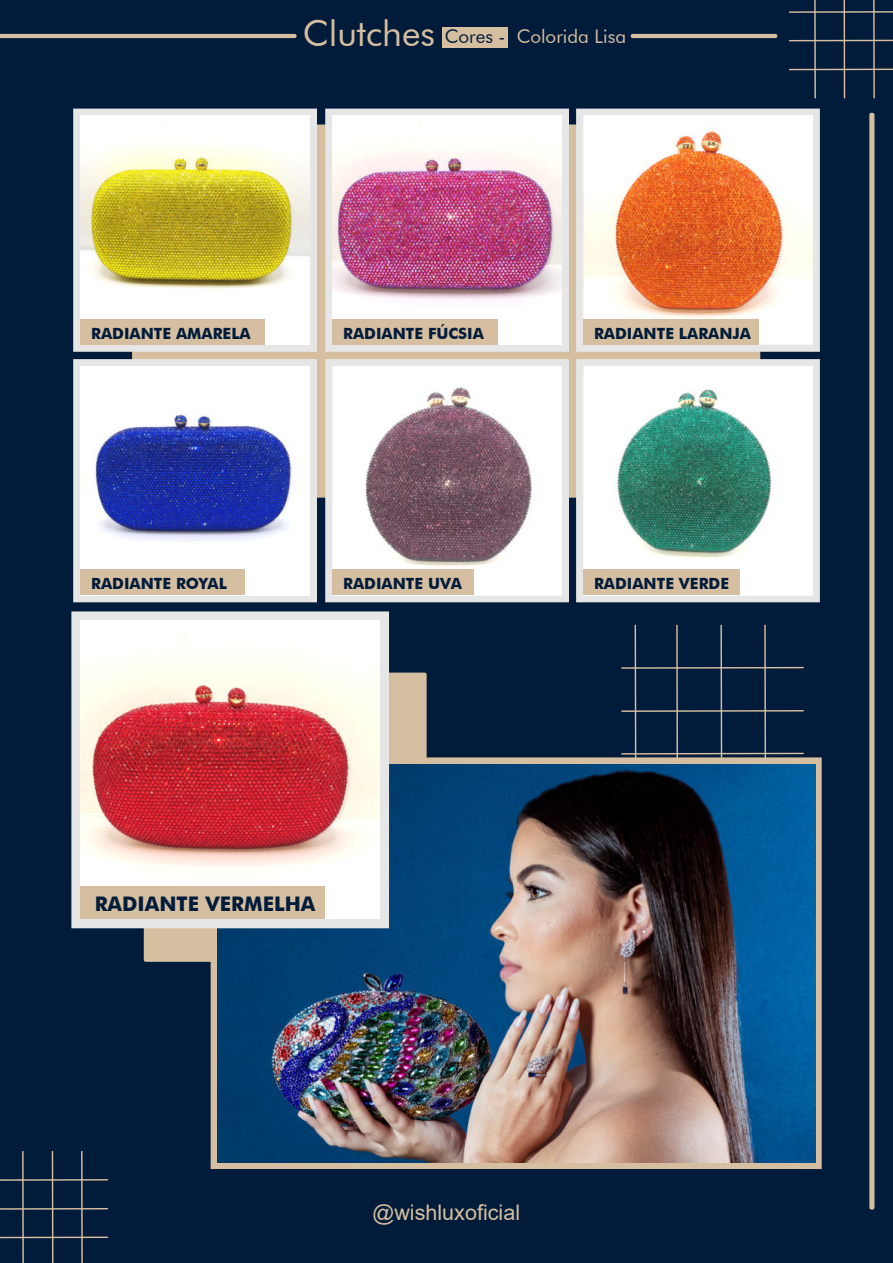
<style>
.page{position:relative;width:893px;height:1263px;background:#011c3a}
.page>*{position:absolute;margin:0;border:0;box-sizing:border-box;transform-origin:0 0}
.t1{font:21.6px "Arial";color:#d6bfa0}
.t2{font:700 20.1px "Futura BT";color:#011c3a}
.t3{font:18.9px "Futura BT";color:#d6bfa0}
.t4{font:700 15.45px "Futura BT";color:#011c3a}
.s1{font-size:35.7px}
.s2{color:#011c3a}
</style>
<div class="page">
<div style="left:144px;top:673px;width:283px;height:289px;background:#d6bfa0;border:4px solid #d6bfa0"></div>
<hr style="left:814px;top:0;width:2px;height:98px;background:#d6bfa0">
<hr style="left:843px;top:0;width:2px;height:98px;background:#d6bfa0">
<hr style="left:873px;top:0;width:2px;height:98px;background:#d6bfa0">
<hr style="left:789px;top:69px;width:104px;height:1px;background:#d6bfa0">
<hr style="left:789px;top:40px;width:104px;height:1px;background:#d6bfa0">
<hr style="left:789px;top:11px;width:104px;height:2px;background:#d6bfa0">
<hr style="left:81px;top:1151px;width:2px;height:112px;background:#d6bfa0">
<hr style="left:52px;top:1151px;width:1px;height:112px;background:#d6bfa0">
<hr style="left:22px;top:1151px;width:2px;height:112px;background:#d6bfa0">
<hr style="left:0;top:1179px;width:107px;height:2px;background:#d6bfa0">
<hr style="left:0;top:1208px;width:107px;height:2px;background:#d6bfa0">
<hr style="left:0;top:1236px;width:107px;height:2px;background:#d6bfa0">
<svg style="left:0;top:34px;width:297px;height:4px"></svg>
<svg style="left:869px;top:113px;width:5px;height:1096px;background:#c6b398"></svg>
<hr style="left:764px;top:625px;width:2px;height:182px;background:#d6bfa0">
<hr style="left:720px;top:625px;width:2px;height:182px;background:#d6bfa0">
<hr style="left:676px;top:625px;width:2px;height:182px;background:#d6bfa0">
<hr style="left:635px;top:625px;width:1px;height:182px;background:#d6bfa0">
<hr style="left:622px;top:667px;width:181px;height:2px;background:#d6bfa0">
<hr style="left:622px;top:710px;width:181px;height:2px;background:#d6bfa0">
<hr style="left:622px;top:753px;width:181px;height:1px;background:#d6bfa0">
<hr style="left:631px;top:34px;width:146px;height:4px;background:#d6bfa0">
<div style="left:132px;top:125px;width:628px;height:373px;background:#d6bfa0"></div>
<div style="left:442px;top:27px;width:66px;height:21px;background:#d6bfa0"></div>
<div style="left:211px;top:757px;width:611px;height:412px;border:13px solid #d6bfa0"></div>
<img style="left:217px;top:764px;width:598px;height:398px">
<div style="left:71px;top:611px;width:318px;height:317px;border:19px solid #e6e6e6"></div>
<img style="left:81px;top:621px;width:299px;height:298px">
<div style="left:81px;top:886px;width:244px;height:33px;background:#d6bfa0"></div>
<div style="left:325px;top:109px;width:244px;height:243px;border:14px solid #e6e6e6"></div>
<img style="left:332px;top:116px;width:230px;height:229px">
<div style="left:332px;top:319px;width:166px;height:25px;background:#d6bfa0"></div>
<div style="left:73px;top:109px;width:244px;height:243px;border:14px solid #e6e6e6"></div>
<img style="left:80px;top:116px;width:230px;height:229px">
<div style="left:80px;top:319px;width:185px;height:25px;background:#d6bfa0"></div>
<div style="left:576px;top:109px;width:244px;height:243px;border:14px solid #e6e6e6"></div>
<img style="left:583px;top:116px;width:230px;height:229px">
<div style="left:583px;top:319px;width:176px;height:25px;background:#d6bfa0"></div>
<div style="left:325px;top:359px;width:244px;height:243px;border:14px solid #e6e6e6"></div>
<img style="left:332px;top:366px;width:230px;height:229px">
<div style="left:332px;top:570px;width:142px;height:25px;background:#d6bfa0"></div>
<div style="left:73px;top:359px;width:244px;height:243px;border:14px solid #e6e6e6"></div>
<img style="left:80px;top:366px;width:230px;height:229px">
<div style="left:80px;top:570px;width:165px;height:25px;background:#d6bfa0"></div>
<div style="left:576px;top:359px;width:244px;height:243px;border:14px solid #e6e6e6"></div>
<img style="left:583px;top:366px;width:230px;height:229px">
<div style="left:583px;top:570px;width:157px;height:25px;background:#d6bfa0"></div>
<p class="t3" style="left:303px;top:25px;width:325px"><span class="s1">Clutches</span> <span class="s2">Cores -</span> Colorida Lisa</p>
<p class="t4" style="left:91px;top:324px;width:161px">RADIANTE AMARELA</p>
<p class="t4" style="left:343px;top:324px;width:142px">RADIANTE FÚCSIA</p>
<p class="t4" style="left:594px;top:324px;width:159px">RADIANTE LARANJA</p>
<p class="t4" style="left:91px;top:574px;width:137px">RADIANTE ROYAL</p>
<p class="t4" style="left:343px;top:574px;width:120px">RADIANTE UVA</p>
<p class="t4" style="left:594px;top:574px;width:137px">RADIANTE VERDE</p>
<h2 class="t2" style="left:95px;top:892px;width:222px">RADIANTE VERMELHA</h2>
<h1 class="t1" style="left:373px;top:1198px;width:149px">@wishluxoficial</h1>
</div>
